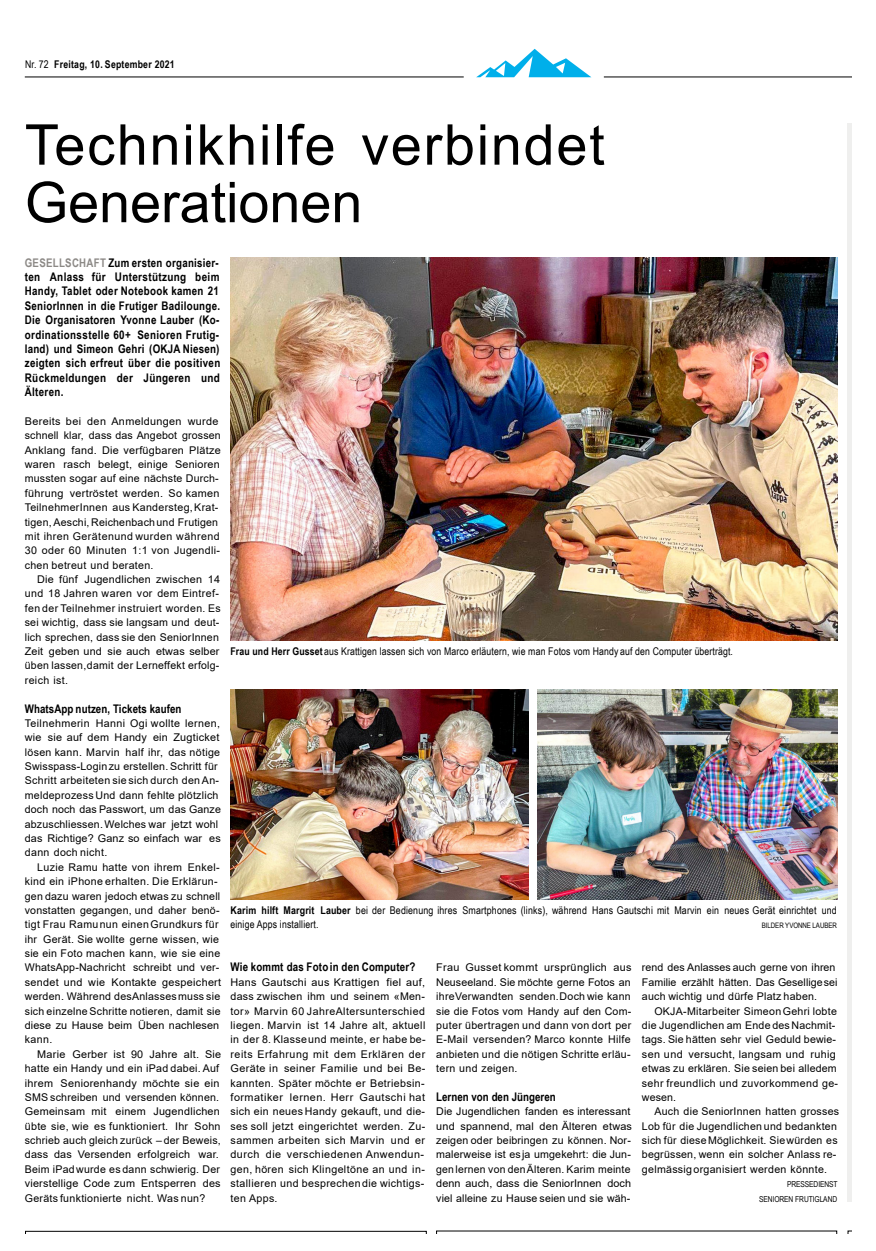
<style>
.page{position:relative;width:876px;height:1251px;background:#fff}
.page>*{position:absolute;margin:0;border:0;box-sizing:border-box;transform-origin:0 0}
.t1{font:56.25px/57.5px "Arial";letter-spacing:.03em;color:#000}
.t2{font:700 11.88px/14.4px "Arial Narrow";letter-spacing:.025em;color:#000}
.t3{font:700 11.88px "Arial Narrow";letter-spacing:.005em;color:#000}
.t4{font:700 11.88px "Arial Narrow";color:#000}
.t5{font:10.62px/14.4px "Arial";letter-spacing:.025em;color:#000}
.t6{font:10.62px/14.4px "Arial Narrow";letter-spacing:.01em;color:#000}
.t7{font:700 10.62px "Arial Narrow";letter-spacing:.02em;color:#000}
.t8{font:8.12px/14.4px "Arial Narrow";letter-spacing:-.01em;color:#000;text-align:right}
.t9{font:7.5px "Arial Narrow";letter-spacing:-.005em;color:#000}
.s1{font-weight:400}
.s2{color:#8c8986}
.s3{font-family:"Arial Narrow";font-weight:700;font-size:11.88px}
.s4{font-weight:700}
</style>
<div class="page">
<hr style="left:25px;top:77px;width:438px;height:1px;background:#000">
<hr style="left:603px;top:77px;width:247px;height:1px;background:#000">
<svg style="left:476px;top:49px;width:115px;height:28px"></svg>
<svg style="left:25px;top:1230px;width:401px;height:2px"></svg>
<img style="left:230px;top:257px;width:606px;height:383px">
<img style="left:537px;top:689px;width:299px;height:210px">
<img style="left:230px;top:689px;width:298px;height:210px">
<hr style="left:847px;top:123px;width:3px;height:1078px;background:#efefee">
<svg style="left:436px;top:1230px;width:400px;height:2px"></svg>
<p class="t7" style="left:25px;top:60px;width:151px"><span class="s1">Nr. 72</span> Freitag, 10. September 2021</p>
<h1 class="t1" style="left:25px;top:121px;width:581px">Technikhilfe verbindet<br>Generationen</h1>
<p class="t2" style="left:25px;top:256px;width:197px"><span class="s2">GESELLSCHAFT</span> Zum ersten organisier&shy;ten Anlass für Unterstützung beim Handy, Tablet oder Notebook kamen 21<br>SeniorInnen in die Frutiger Badilounge.<br>Die Organisatoren Yvonne Lauber (Ko&shy;ordinationsstelle 60+ Senioren Frutig&shy;land) und Simeon Gehri (OKJA Niesen) zeigten sich erfreut über die positiven Rückmeldungen der Jüngeren und Älteren.</p>
<p class="t5" style="left:25px;top:415px;width:197px">Bereits bei den Anmeldungen wurde schnell klar, dass das Angebot grossen Anklang fand. Die verfügbaren Plätze waren rasch belegt, einige Senioren mussten sogar auf eine nächste Durch&shy;führung vertröstet werden. So kamen TeilnehmerInnen aus Kandersteg,Krat&shy;tigen, Aeschi, Reichenbach und Frutigen mit ihren Gerätenund wurden während 30 oder 60 Minuten 1:1 von Jugendli&shy;chen betreut und beraten.</p>
<p class="t5" style="left:25px;top:573px;width:197px;text-indent:12px">Die fünf Jugendlichen zwischen 14 und 18 Jahren waren vor dem Eintref&shy;fen der Teilnehmer instruiert worden. Es sei wichtig, dass sie langsam und deut&shy;lich sprechen, dass sie den SeniorInnen Zeit geben und sie auch etwas selber üben lassen,damit der Lerneffekt erfolg&shy;reich ist.</p>
<p class="t3" style="left:25px;top:703px;width:158px">WhatsApp nutzen, Tickets kaufen</p>
<p class="t5" style="left:25px;top:716px;width:197px">Teilnehmerin Hanni Ogi wollte lernen, wie sie auf dem Handy ein Zugticket lösen kann. Marvin half ihr, das nötige Swisspass-Loginzu erstellen. Schritt für Schritt arbeiteten sie sich durch denAn&shy;meldeprozess Und dann fehlte plötzlich doch noch das Passwort, um das Ganze abzuschliessen.Welches war jetzt wohl das Richtige? Ganz so einfach war es dann doch nicht.</p>
<p class="t5" style="left:37px;top:860px;width:184px">Luzie Ramu hatte von ihrem Enkel-</p>
<p class="t5" style="left:25px;top:875px;width:194px">kind ein iPhone erhalten. Die Erklärun-</p>
<p class="t5" style="left:25px;top:889px;width:197px">gen dazu waren jedoch etwas zu schnell</p>
<p class="t5" style="left:25px;top:903px;width:196px">vonstatten gegangen, und daher benö-</p>
<p class="t5" style="left:25px;top:918px;width:195px">tigt Frau Ramunun einenGrundkurs für</p>
<p class="t5" style="left:25px;top:932px;width:196px">ihr Gerät. Sie wollte gerne wissen, wie</p>
<p class="t5" style="left:25px;top:946px;width:197px">sie ein Foto machen kann, wie sie eine</p>
<p class="t5" style="left:25px;top:961px;width:392px">WhatsApp-Nachricht schreibt und ver- <span class="s3">Wie kommt das Foto in den Computer?</span></p>
<p class="t5" style="left:25px;top:975px;width:401px">sendet und wie Kontakte gespeichert Hans Gautschi aus Krattigen fiel auf,</p>
<p class="t5" style="left:25px;top:990px;width:401px">werden. Während desAnlassesmuss sie dass zwischen ihm und seinem «Men-</p>
<p class="t5" style="left:25px;top:1004px;width:197px">sich einzelne Schritte notieren, damit sie</p>
<p class="t5" style="left:25px;top:1018px;width:196px">diese zu Hause beim Üben nachlesen</p>
<p class="t5" style="left:25px;top:1033px;width:29px">kann.</p>
<p class="t5" style="left:37px;top:1047px;width:185px">Marie Gerber ist 90 Jahre alt. Sie</p>
<p class="t5" style="left:25px;top:1061px;width:196px">hatte ein Handy und ein iPad dabei. Auf</p>
<p class="t5" style="left:25px;top:1076px;width:196px">ihrem Seniorenhandy möchte sie ein</p>
<p class="t5" style="left:25px;top:1090px;width:196px">SMS schreiben und versenden können.</p>
<p class="t5" style="left:25px;top:1105px;width:196px">Gemeinsam mit einem Jugendlichen</p>
<p class="t5" style="left:25px;top:1119px;width:197px">übte sie, wie es funktioniert. Ihr Sohn</p>
<p class="t5" style="left:25px;top:1133px;width:197px">schrieb auch gleich zurück – der Beweis,</p>
<p class="t5" style="left:25px;top:1148px;width:195px">dass das Versenden erfolgreich war.</p>
<p class="t5" style="left:25px;top:1162px;width:197px">Beim iPadwurde es dann schwierig. Der</p>
<p class="t5" style="left:25px;top:1176px;width:197px">vierstellige Code zum Entsperren des</p>
<p class="t5" style="left:25px;top:1191px;width:182px">Geräts funktionierte nicht. Was nun?</p>
<p class="t6" style="left:230px;top:645px;width:504px"><span class="s4">Frau und Herr Gusset</span> aus Krattigen lassen sich von Marco erläutern, wie man Fotos vom Handy auf den Computer überträgt.</p>
<p class="t6" style="left:230px;top:903px;width:607px"><span class="s4">Karim hilft Margrit Lauber</span> bei der Bedienung ihres Smartphones (links), während Hans Gautschi mit Marvin ein neues Gerät einrichtet und einige Apps installiert.</p>
<p class="t9" style="left:761px;top:922px;width:77px">BILDER YVONNE LAUBER</p>
<p class="t5" style="left:436px;top:961px;width:197px;text-align:justify">Frau Gusset kommt ursprünglich aus Neuseeland. Sie möchte gerne Fotos an ihreVerwandten senden.Doch wie kann sie die Fotos vom Handy auf den Com&shy;puter übertragen und dann von dort per E-Mail versenden? Marco konnte Hilfe anbieten und die nötigen Schritte erläu&shy;tern und zeigen.</p>
<p class="t4" style="left:436px;top:1092px;width:121px">Lernen von den Jüngeren</p>
<p class="t5" style="left:436px;top:1105px;width:197px">Die Jugendlichen fanden es interessant und spannend, mal den Älteren etwas zeigen oder beibringen zu können. Nor&shy;malerweise ist esja umgekehrt: die Jun&shy;genlernen von denÄlteren. Karim meinte denn auch, dass die SeniorInnen doch viel alleine zu Hause seien und sie wäh-</p>
<p class="t5" style="left:641px;top:961px;width:197px">rend des Anlasses auch gerne von ihren<br>Familie erzählt hätten. Das Geselligesei auch wichtig und dürfe Platz haben.</p>
<p class="t5" style="left:641px;top:1004px;width:197px;text-indent:12px">OKJA-Mitarbeiter SimeonGehri lobte die Jugendlichen am Ende desNachmit&shy;tags. Sie hätten sehr viel Geduld bewie&shy;sen und versucht, langsam und ruhig etwas zu erklären. Sie seien bei alledem sehr freundlich und zuvorkommend ge&shy;wesen.</p>
<p class="t5" style="left:641px;top:1105px;width:199px;text-indent:12px">Auch die SeniorInnen hatten grosses Lob für die Jugendlichen und bedankten sich für dieseMöglichkeit. Siewürden es begrüssen, wenn ein solcher Anlass re&shy;gelmässigorganisiert werden könnte.</p>
<p class="t8" style="left:758px;top:1177px;width:80px">PRESSEDIENST<br>SENIOREN FRUTIGLAND</p>
<p class="t5" style="left:230px;top:1004px;width:196px">tor» Marvin 60 JahreAltersunterschied liegen. Marvin ist 14 Jahre alt, aktuell in der 8. Klasseund meinte, er habe be&shy;reits Erfahrung mit dem Erklären der Geräte in seiner Familie und bei Be&shy;kannten. Später möchte er Betriebsin&shy;formatiker lernen. Herr Gautschi hat sich ein neues Handy gekauft, und die&shy;ses soll jetzt eingerichtet werden. Zu&shy;sammen arbeiten sich Marvin und er durch die verschiedenen Anwendun&shy;gen, hören sich Klingeltöne an und in&shy;stallieren und besprechendie wichtigs&shy;ten Apps.</p>
</div>
